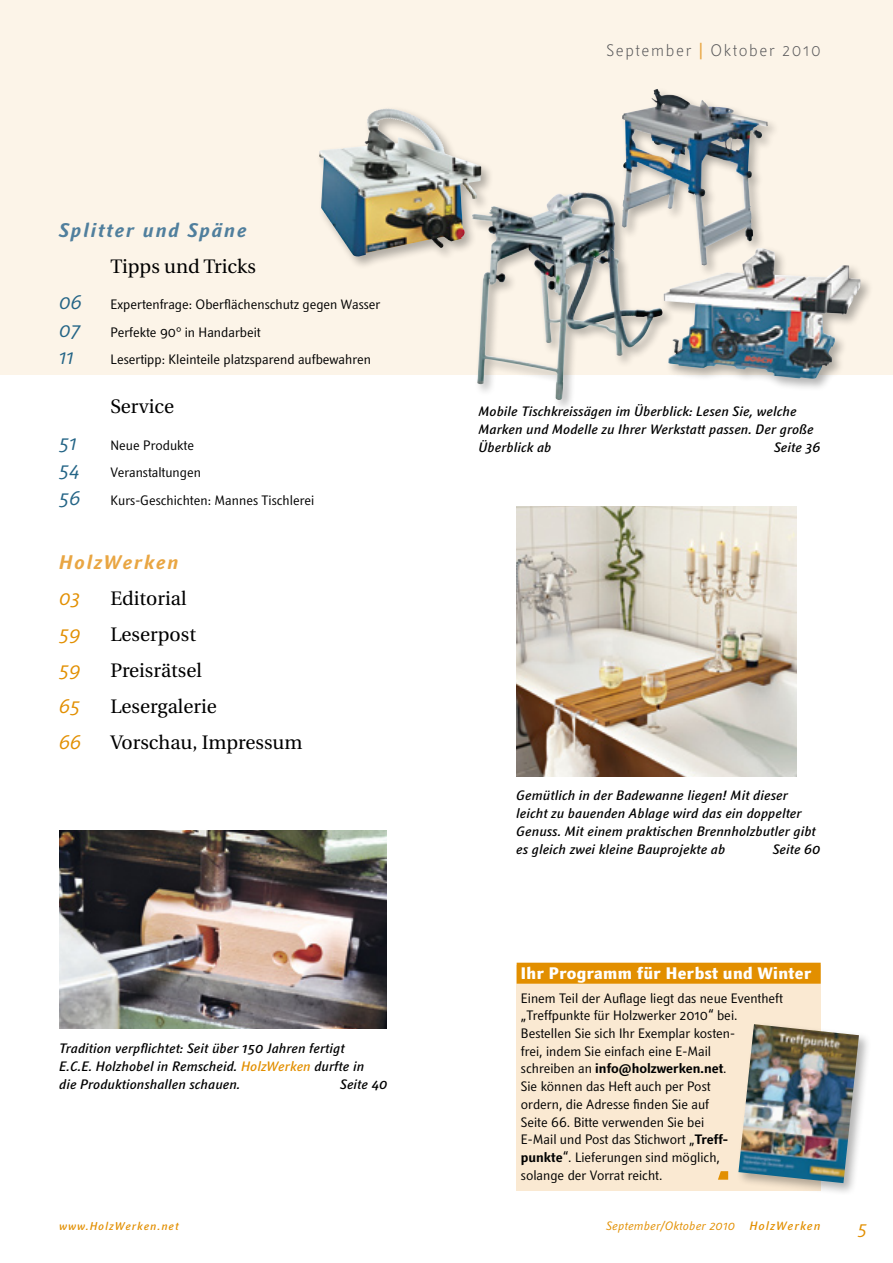
<style>
.page{position:relative;width:893px;height:1263px;background:#fff}
.page>*{position:absolute;margin:0;border:0;box-sizing:border-box;transform-origin:0 0}
.HW_UES_Inhalt_HolzWe{font:19.5px "Utopia";color:#000}
.HW_UES_Inhalt{font:19.5px "Utopia";color:#000}
.HW_UES_Rubrik_Splitt{font:italic 700 19.5px "Textra LT";letter-spacing:.1em;color:#507f9d}
.HW_DZ_Inhalt_TT{font:italic 19.5px "Textra LT";color:#236486}
.HW_UES_Rubrik_HolzWe{font:italic 700 19.5px "Textra LT";letter-spacing:.1em;color:#e9a643}
.HW_UES_Inhalt_HolzWe-2{font:italic 19.5px "Textra LT";color:#e28f00}
.HW_UES_Rubrik_Splint{font:italic 18px "Textra LT";color:#e28f00}
.HW_UES_Balken{font:800 16.5px "Textra LT";letter-spacing:.025em;color:#fff}
.HW_UES_Rubrik_Splint-2{font:300 16.5px "Textra LT";letter-spacing:.1em;color:#58585a}
.HW_BU{font:italic 500 13.5px/18px "Textra LT";letter-spacing:.015em;color:#000}
.HW_GS_Kasten{font:13.5px/17.7px "Textra LT";color:#000}
.HW_DZ_Inhalt_TT-2{font:13.5px "Textra LT";color:#000}
.HW_UES_Rubrik_Splint-3{font:italic 12px "Textra LT";letter-spacing:.025em;color:#e28f00}
.HW_UES_Rubrik_Splint-4{font:italic 500 11.25px "Textra LT";letter-spacing:.1em;color:#e28f00}
.s1{color:#e28f00}
.s2{font-weight:400;color:#e9a643}
.s3{font-weight:700}
.s4{font-weight:500}
</style>
<div class="page">
<div style="left:0;top:0;width:893px;height:374px;background:#fcf4e8"></div>
<div style="left:517px;top:965px;width:304px;height:226px;background:#fae9d2"></div>
<div style="left:517px;top:963px;width:304px;height:21px;background:#e28f00"></div>
<svg style="left:718px;top:1171px;width:10px;height:9px"></svg>
<img style="left:622px;top:89px;width:146px;height:156px">
<div style="left:315px;top:105px;width:178px;height:163px;background:#000;opacity:.3"></div>
<img style="left:319px;top:108px;width:162px;height:149px">
<img style="left:517px;top:507px;width:280px;height:270px">
<img style="left:60px;top:831px;width:327px;height:198px">
<div style="left:735px;top:1020px;width:136px;height:175px;background:#000;opacity:.3"></div>
<img style="left:738px;top:1024px;width:121px;height:159px">
<div style="left:468px;top:189px;width:206px;height:223px;background:#000;opacity:.3"></div>
<img style="left:472px;top:193px;width:135px;height:207px">
<div style="left:660px;top:245px;width:213px;height:146px;background:#000;opacity:.3"></div>
<img style="left:663px;top:249px;width:169px;height:130px">
<p class="HW_UES_Rubrik_Splitt" style="left:60px;top:218px;width:189px">Splitter und Späne</p>
<p class="HW_UES_Inhalt" style="left:111px;top:256px;width:147px">Tipps und Tricks</p>
<p class="HW_DZ_Inhalt_TT" style="left:60px;top:290px;width:24px">06</p>
<p class="HW_DZ_Inhalt_TT-2" style="left:111px;top:296px;width:271px">Expertenfrage: Oberflächenschutz gegen Wasser</p>
<p class="HW_DZ_Inhalt_TT" style="left:60px;top:318px;width:23px">07</p>
<p class="HW_DZ_Inhalt_TT-2" style="left:111px;top:324px;width:152px">Perfekte 90° in Handarbeit</p>
<p class="HW_DZ_Inhalt_TT" style="left:60px;top:345px;width:16px">11</p>
<p class="HW_DZ_Inhalt_TT-2" style="left:111px;top:351px;width:262px">Lesertipp: Kleinteile platzsparend aufbewahren</p>
<p class="HW_UES_Inhalt" style="left:111px;top:396px;width:65px">Service</p>
<p class="HW_DZ_Inhalt_TT" style="left:60px;top:431px;width:19px">51</p>
<p class="HW_DZ_Inhalt_TT-2" style="left:111px;top:436px;width:85px">Neue Produkte</p>
<p class="HW_DZ_Inhalt_TT" style="left:60px;top:458px;width:22px">54</p>
<p class="HW_DZ_Inhalt_TT-2" style="left:111px;top:464px;width:92px">Veranstaltungen</p>
<p class="HW_DZ_Inhalt_TT" style="left:60px;top:486px;width:23px">56</p>
<p class="HW_DZ_Inhalt_TT-2" style="left:111px;top:492px;width:205px">Kurs-Geschichten: Mannes Tischlerei</p>
<p class="HW_UES_Rubrik_HolzWe" style="left:60px;top:550px;width:121px">HolzWerken</p>
<p class="HW_UES_Inhalt_HolzWe-2" style="left:60px;top:586px;width:23px">03</p>
<p class="HW_UES_Inhalt_HolzWe" style="left:111px;top:587px;width:78px">Editorial</p>
<p class="HW_UES_Inhalt_HolzWe-2" style="left:60px;top:622px;width:23px">59</p>
<p class="HW_UES_Inhalt_HolzWe" style="left:111px;top:624px;width:87px">Leserpost</p>
<p class="HW_UES_Inhalt_HolzWe-2" style="left:60px;top:658px;width:23px">59</p>
<p class="HW_UES_Inhalt_HolzWe" style="left:111px;top:660px;width:93px">Preisrätsel</p>
<p class="HW_UES_Inhalt_HolzWe-2" style="left:60px;top:694px;width:23px">65</p>
<p class="HW_UES_Inhalt_HolzWe" style="left:111px;top:696px;width:108px">Lesergalerie</p>
<p class="HW_UES_Inhalt_HolzWe-2" style="left:60px;top:730px;width:24px">66</p>
<p class="HW_UES_Inhalt_HolzWe" style="left:111px;top:732px;width:193px">Vorschau, Impressum</p>
<p class="HW_BU" style="left:60px;top:1039px;width:306px">Tradition verpflichtet: Seit über 150 Jahren fertigt<br>E.C.E. Holzhobel in Remscheid. <span class="s1">HolzWerken</span> durfte in die Produktionshallen schauen.</p>
<p class="HW_BU" style="left:341px;top:1075px;width:49px">Seite 40</p>
<p class="HW_UES_Rubrik_Splint-2" style="left:606px;top:40px;width:216px">September <span class="s2">|</span> Oktober 2010</p>
<p class="HW_BU" style="left:479px;top:402px;width:337px">Mobile Tischkreissägen im Überblick: Lesen Sie, welche<br>Marken und Modelle zu Ihrer Werkstatt passen. Der große<br>Überblick ab</p>
<p class="HW_BU" style="left:774px;top:438px;width:48px">Seite 36</p>
<p class="HW_BU" style="left:517px;top:786px;width:301px">Gemütlich in der Badewanne liegen! Mit dieser leicht zu bauenden Ablage wird das ein doppelter Genuss. Mit einem praktischen Brennholzbutler gibt es gleich zwei kleine Bauprojekte ab</p>
<p class="HW_BU" style="left:773px;top:840px;width:49px">Seite 60</p>
<p class="HW_UES_Balken" style="left:521px;top:962px;width:292px">Ihr Programm für Herbst und Winter</p>
<p class="HW_GS_Kasten" style="left:521px;top:989px;width:264px">Einem Teil der Auflage liegt das neue Eventheft „Treffpunkte für Holzwerker 2010“ bei.<br>Bestellen Sie sich Ihr Exemplar kosten-<br>frei, indem Sie einfach eine E-Mail<br>schreiben an <span class="s3">info@holzwerken.net</span>.</p>
<p class="HW_GS_Kasten" style="left:521px;top:1077px;width:209px">Sie können das Heft auch per Post ordern, die Adresse finden Sie auf Seite 66. Bitte verwenden Sie bei E-Mail und Post das Stichwort „<span class="s3">Treff&shy;punkte</span>“. Lieferungen sind möglich, solange der Vorrat reicht.</p>
<p class="HW_UES_Rubrik_Splint-4" style="left:60px;top:1219px;width:121px">www.HolzWerken.net</p>
<p class="HW_UES_Rubrik_Splint-3" style="left:606px;top:1218px;width:216px">September/Oktober 2010 <span class="s4">HolzWerken</span></p>
<p class="HW_UES_Rubrik_Splint" style="left:858px;top:1217px;width:11px">5</p>
</div>
